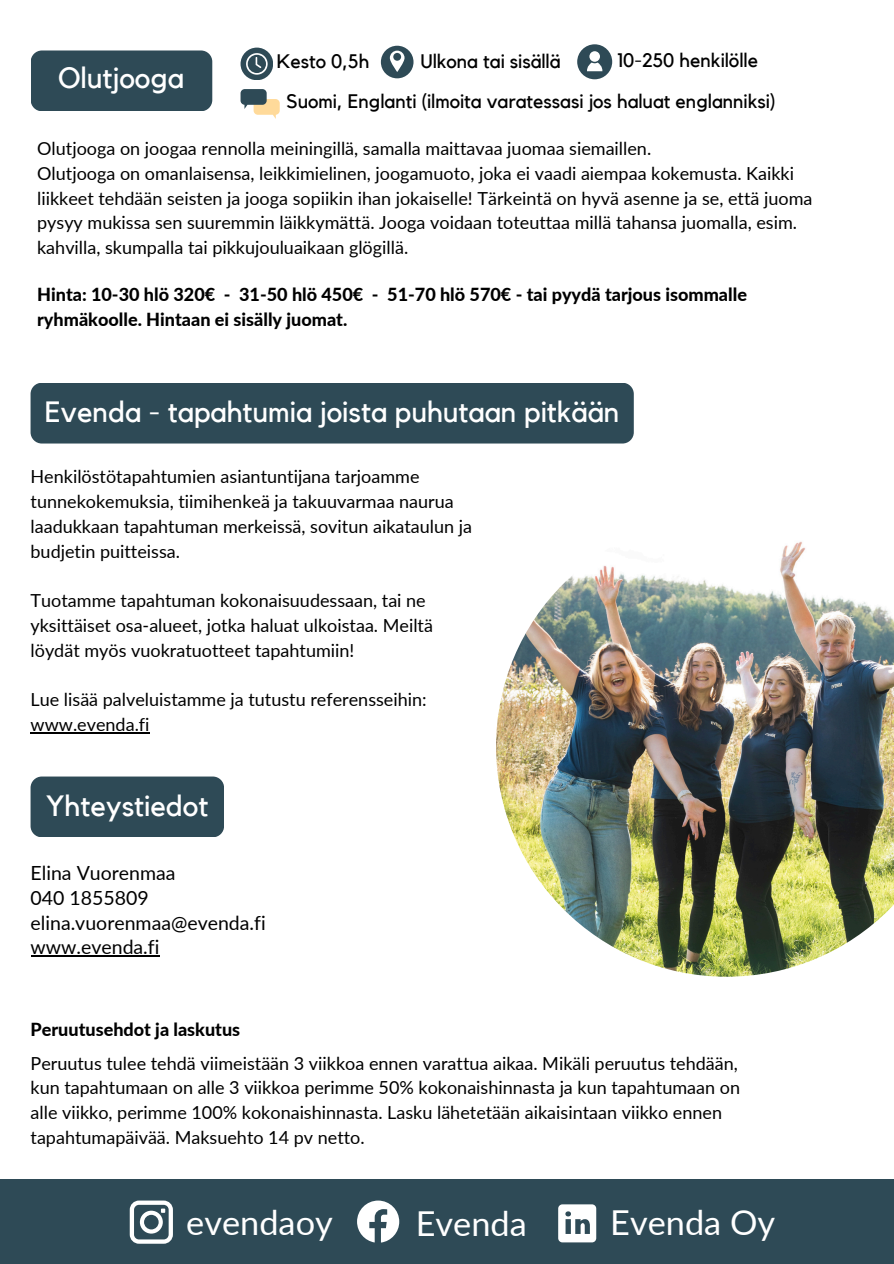
<style>
.page{position:relative;width:894px;height:1264px;background:#fff}
.page>*{position:absolute;margin:0;border:0;box-sizing:border-box;transform-origin:0 0}
.t1{font:34.35px "Lato";color:#fff}
.t2{font:29.25px "Kollektif";color:#fff}
.t3{font:19.5px "Kollektif";color:#000}
.t4{font:19.5px "Lato";color:#000}
.t5{font:18px/24.8px "Lato";color:#000}
.t6{font:800 18px/24.8px "Lato";color:#000}
</style>
<div class="page">
<div style="left:0;top:1178px;width:893px;height:85px;background:#2e4a56"></div>
<svg style="left:558px;top:1204px;width:38px;height:38px"></svg>
<img style="left:496px;top:541px;width:397px;height:435px">
<svg style="left:130px;top:1200px;width:42px;height:43px"></svg>
<svg style="left:357px;top:1200px;width:42px;height:42px"></svg>
<hr style="left:31px;top:955px;width:128px;height:1px;background:#000">
<div style="left:31px;top:776px;width:193px;height:61px;background:#2e4a56;border-radius:11px"></div>
<div style="left:31px;top:383px;width:602px;height:60px;background:#2e4a56;border-radius:11px"></div>
<hr style="left:31px;top:732px;width:118px;height:1px;background:#000">
<svg style="left:577px;top:44px;width:35px;height:35px"></svg>
<div style="left:31px;top:50px;width:181px;height:61px;background:#2e4a56;border-radius:11px"></div>
<svg style="left:240px;top:89px;width:40px;height:30px"></svg>
<div style="left:240px;top:48px;width:33px;height:32px;background:#2e4a56;border-radius:50%"></div>
<svg style="left:246px;top:53px;width:21px;height:21px"></svg>
<svg style="left:381px;top:46px;width:32px;height:32px"></svg>
<h2 class="t2" style="left:58px;top:64px;width:127px">Olutjooga</h2>
<p class="t3" style="left:617px;top:51px;width:142px">10-250 henkilölle</p>
<p class="t3" style="left:286px;top:92px;width:490px">Suomi, Englanti (ilmoita varatessasi jos haluat englanniksi)</p>
<p class="t3" style="left:277px;top:53px;width:94px">Kesto 0,5h</p>
<h3 class="t3" style="left:420px;top:53px;width:142px">Ulkona tai sisällä</h3>
<p class="t5" style="left:37px;top:136px;width:615px">Olutjooga on joogaa rennolla meiningillä, samalla maittavaa juomaa siemaillen.</p>
<p class="t5" style="left:37px;top:160px;width:776px">Olutjooga on omanlaisensa, leikkimielinen, joogamuoto, joka ei vaadi aiempaa kokemusta. Kaikki liikkeet tehdään seisten ja jooga sopiikin ihan jokaiselle! Tärkeintä on hyvä asenne ja se, että juoma pysyy mukissa sen suuremmin läikkymättä. Jooga voidaan toteuttaa millä tahansa juomalla, esim. kahvilla, skumpalla tai pikkujouluaikaan glögillä.</p>
<p class="t6" style="left:37px;top:282px;width:711px">Hinta: 10-30 hlö 320€ - 31-50 hlö 450€ - 51-70 hlö 570€ - tai pyydä tarjous isommalle ryhmäkoolle. Hintaan ei sisälly juomat.</p>
<h3 class="t2" style="left:45px;top:398px;width:576px">Evenda - tapahtumia joista puhutaan pitkään</h3>
<h2 class="t5" style="left:31px;top:464px;width:443px">Henkilöstötapahtumien asiantuntijana tarjoamme tunnekokemuksia, tiimihenkeä ja takuuvarmaa naurua laadukkaan tapahtuman merkeissä, sovitun aikataulun ja budjetin puitteissa.</h2>
<p class="t5" style="left:31px;top:587px;width:396px">Tuotamme tapahtuman kokonaisuudessaan, tai ne</p>
<p class="t5" style="left:31px;top:612px;width:404px">yksittäiset osa-alueet, jotka haluat ulkoistaa. Meiltä</p>
<p class="t5" style="left:31px;top:637px;width:325px">löydät myös vuokratuotteet tapahtumiin!</p>
<p class="t5" style="left:31px;top:686px;width:397px">Lue lisää palveluistamme ja tutustu referensseihin: www.evenda.fi</p>
<p class="t2" style="left:46px;top:792px;width:163px">Yhteystiedot</p>
<p class="t4" style="left:31px;top:860px;width:146px">Elina Vuorenmaa</p>
<p class="t4" style="left:31px;top:885px;width:120px">040 1855809</p>
<p class="t4" style="left:31px;top:910px;width:236px">elina.vuorenmaa@evenda.fi</p>
<p class="t4" style="left:31px;top:935px;width:130px">www.evenda.fi</p>
<p class="t6" style="left:31px;top:1016px;width:211px">Peruutusehdot ja laskutus</p>
<p class="t5" style="left:31px;top:1050px;width:710px">Peruutus tulee tehdä viimeistään 3 viikkoa ennen varattua aikaa. Mikäli peruutus tehdään, kun tapahtumaan on alle 3 viikkoa perimme 50% kokonaishinnasta ja kun tapahtumaan on alle viikko, perimme 100% kokonaishinnasta. Lasku lähetetään aikaisintaan viikko ennen tapahtumapäivää. Maksuehto 14 pv netto.</p>
<p class="t1" style="left:186px;top:1200px;width:148px">evendaoy</p>
<p class="t1" style="left:415px;top:1201px;width:113px">Evenda</p>
<p class="t1" style="left:610px;top:1200px;width:166px">Evenda Oy</p>
</div>
